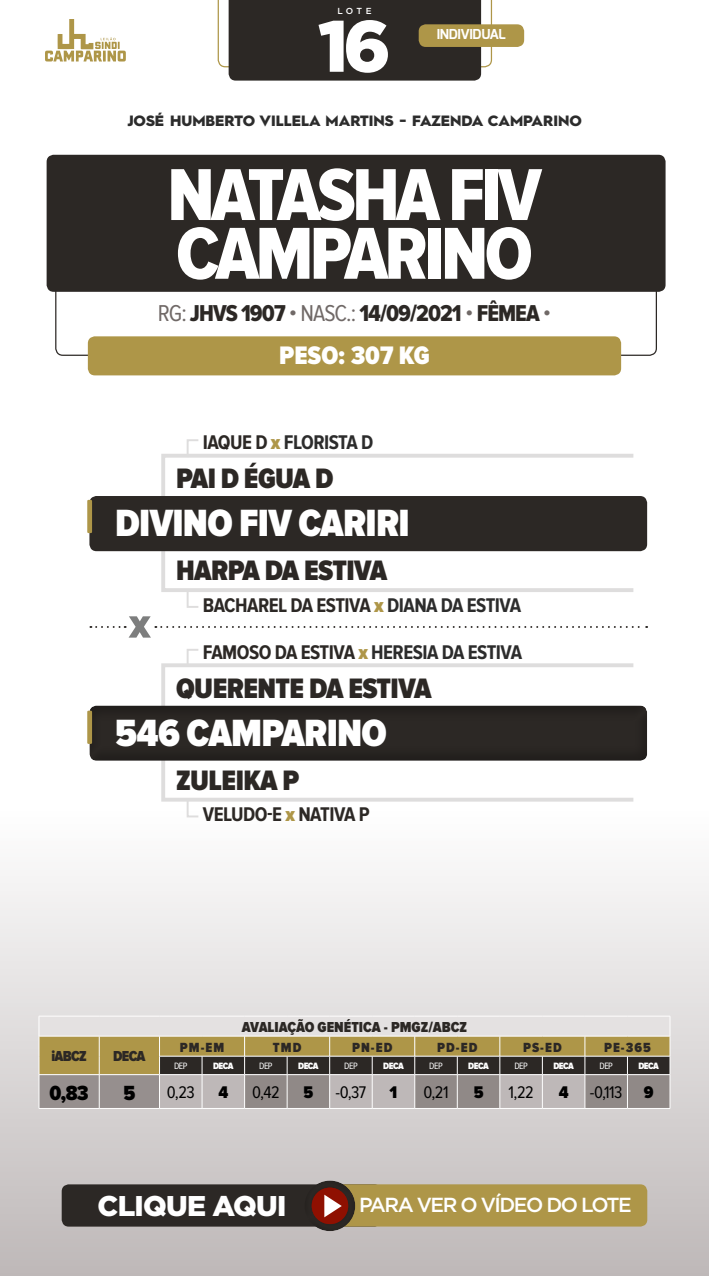
<style>
.page{position:relative;width:709px;height:1276px;background:#fff}
.page>*{position:absolute;margin:0;border:0;box-sizing:border-box;transform-origin:0 0}
.t1{font:76.25px/58.8px "Proxima Nova Cond Extrabld";letter-spacing:-.05em;color:#fff}
.t2{font:900 72.5px "Gotham";color:#fff}
.t3{font:900 39.38px "Proxima Nova Cond";letter-spacing:-.02em;color:#fff}
.t4{font:900 29.12px "Proxima Nova Cond";letter-spacing:-.02em;color:#2c2825}
.t5{font:900 28.5px "Gotham";letter-spacing:-.025em;color:#fff}
.t6{font:900 26.25px "Proxima Nova Cond";color:#fff}
.t7{font:23.75px "Proxima Nova Cond Extrabld";letter-spacing:-.04em;color:#2c2825}
.t8{font:900 21.25px "Proxima Nova Cond";color:#000}
.t9{font:700 20.5px "Proxima Nova Cond";letter-spacing:-.025em;color:#2c2c2c}
.t10{font:700 20.5px "Proxima Nova Cond";letter-spacing:-.025em;color:#2c2825}
.t11{font:500 20.38px "Gotham";letter-spacing:-.075em;color:#fff}
.t12{font:17.5px "Proxima Nova Cond";letter-spacing:-.03em;color:#000}
.t13{font:900 17.5px "Proxima Nova Cond";color:#000}
.t14{font:900 15px "Hurme Geometric Sans 2";color:#2c2c2c}
.t15{font:900 15px "Proxima Nova Cond";color:#2c2825}
.t16{font:900 13.75px "Proxima Nova Cond";letter-spacing:.075em;color:#2c2825}
.t17{font:700 13.75px "Exo";letter-spacing:-.025em;color:#fff}
.t18{font:900 9.5px "Proxima Nova Cond";letter-spacing:-.05em;color:#fff}
.t19{font:9.5px "Proxima Nova Cond";letter-spacing:-.05em;color:#fff}
.t20{font:500 8.75px "Gotham";color:#fff}
.s1{font-family:"Proxima Nova Cond";color:#706967}
.s2{color:#2c2825}
.s3{font-weight:900;color:#ae9648}
.s4{color:#2c2c2c}
</style>
<div class="page">
<div style="left:0;top:808px;width:709px;height:468px;background:linear-gradient(to bottom,#fff,#beb8b7)"></div>
<div style="left:47px;top:155px;width:618px;height:137px;background:#2c2825;border-radius:7px"></div>
<div style="left:88px;top:336px;width:533px;height:39px;background:#ae9648;border-radius:7px"></div>
<svg style="left:218px;top:0;width:274px;height:81px;background:#3c3834"></svg>
<div style="left:419px;top:24px;width:105px;height:23px;background:#ae9648;border-radius:7px"></div>
<svg style="left:90px;top:616px;width:557px;height:21px"></svg>
<svg style="left:159px;top:439px;width:478px;height:169px"></svg>
<svg style="left:159px;top:649px;width:478px;height:169px"></svg>
<div style="left:89px;top:496px;width:558px;height:55px;background:#2c2825;border-radius:7px"></div>
<div style="left:89px;top:704px;width:559px;height:58px;background:#2b2724"></div>
<div style="left:62px;top:1184px;width:319px;height:42px;background:#2c2825;border-radius:7px"></div>
<div style="left:327px;top:1184px;width:320px;height:42px;background:#ae9648;border-radius:7px"></div>
<div style="left:304px;top:1178px;width:53px;height:53px;background:#000;opacity:.25"></div>
<svg style="left:45px;top:19px;width:81px;height:43px"></svg>
<div style="left:87px;top:500px;width:5px;height:33px;background:#ae9648"></div>
<div style="left:87px;top:710px;width:5px;height:34px;background:#ae9648"></div>
<svg style="left:39px;top:1016px;width:631px;height:92px;background:#a59b87"></svg>
<hr style="left:627px;top:1056px;width:43px;height:1px;background:#fff">
<hr style="left:39px;top:1074px;width:1px;height:34px;background:#fff">
<hr style="left:39px;top:1074px;width:60px;height:1px;background:#fff">
<hr style="left:39px;top:1108px;width:60px;height:1px;background:#fff">
<hr style="left:99px;top:1074px;width:1px;height:34px;background:#fff">
<hr style="left:99px;top:1074px;width:60px;height:1px;background:#fff">
<hr style="left:99px;top:1108px;width:60px;height:1px;background:#fff">
<hr style="left:159px;top:1074px;width:1px;height:34px;background:#fff">
<hr style="left:159px;top:1074px;width:43px;height:1px;background:#fff">
<hr style="left:159px;top:1108px;width:43px;height:1px;background:#fff">
<hr style="left:202px;top:1074px;width:1px;height:34px;background:#fff">
<hr style="left:202px;top:1074px;width:42px;height:1px;background:#fff">
<hr style="left:202px;top:1108px;width:42px;height:1px;background:#fff">
<hr style="left:244px;top:1074px;width:1px;height:34px;background:#fff">
<hr style="left:244px;top:1074px;width:43px;height:1px;background:#fff">
<hr style="left:244px;top:1108px;width:43px;height:1px;background:#fff">
<hr style="left:287px;top:1074px;width:1px;height:34px;background:#fff">
<hr style="left:287px;top:1074px;width:43px;height:1px;background:#fff">
<hr style="left:287px;top:1108px;width:43px;height:1px;background:#fff">
<hr style="left:329px;top:1074px;width:1px;height:34px;background:#fff">
<hr style="left:330px;top:1074px;width:42px;height:1px;background:#fff">
<hr style="left:330px;top:1108px;width:42px;height:1px;background:#fff">
<hr style="left:372px;top:1074px;width:1px;height:34px;background:#fff">
<hr style="left:372px;top:1074px;width:43px;height:1px;background:#fff">
<hr style="left:372px;top:1108px;width:43px;height:1px;background:#fff">
<hr style="left:414px;top:1074px;width:1px;height:34px;background:#fff">
<hr style="left:415px;top:1074px;width:42px;height:1px;background:#fff">
<hr style="left:415px;top:1108px;width:42px;height:1px;background:#fff">
<hr style="left:457px;top:1074px;width:1px;height:34px;background:#fff">
<hr style="left:457px;top:1074px;width:43px;height:1px;background:#fff">
<hr style="left:457px;top:1108px;width:43px;height:1px;background:#fff">
<hr style="left:499px;top:1074px;width:1px;height:34px;background:#fff">
<hr style="left:500px;top:1074px;width:42px;height:1px;background:#fff">
<hr style="left:500px;top:1108px;width:42px;height:1px;background:#fff">
<hr style="left:542px;top:1074px;width:1px;height:34px;background:#fff">
<hr style="left:542px;top:1074px;width:43px;height:1px;background:#fff">
<hr style="left:542px;top:1108px;width:43px;height:1px;background:#fff">
<hr style="left:584px;top:1074px;width:1px;height:34px;background:#fff">
<hr style="left:585px;top:1074px;width:42px;height:1px;background:#fff">
<hr style="left:585px;top:1108px;width:42px;height:1px;background:#fff">
<hr style="left:627px;top:1074px;width:1px;height:34px;background:#fff">
<hr style="left:669px;top:1074px;width:1px;height:34px;background:#fff">
<hr style="left:627px;top:1074px;width:43px;height:1px;background:#fff">
<hr style="left:627px;top:1108px;width:43px;height:1px;background:#fff">
<p class="t20" style="left:337px;top:5px;width:36px">LOTE</p>
<p class="t2" style="left:318px;top:4px;width:75px">16</p>
<p class="t17" style="left:437px;top:25px;width:71px">INDIVIDUAL</p>
<p class="t14" style="left:128px;top:111px;width:455px">JOSÉ HUMBERTO VILLELA MARTINS - FAZENDA CAMPARINO</p>
<p class="t1" style="left:167px;top:168px;width:376px">NATASHA FIV<br>CAMPARINO</p>
<p class="t7" style="left:158px;top:300px;width:395px"><span class="s1">RG:</span> JHVS 1907 <span class="s1">• NASC.:</span> 14/09/2021 <span class="s1">•</span> FÊMEA <span class="s1">•</span></p>
<p class="t6" style="left:279px;top:340px;width:152px">PESO: 307 KG</p>
<p class="t9" style="left:203px;top:431px;width:172px"><span class="s2">IAQUE D</span> <span class="s3">x</span> FLORISTA D</p>
<p class="t4" style="left:176px;top:462px;width:159px">PAI D ÉGUA D</p>
<p class="t3" style="left:115px;top:501px;width:296px">DIVINO FIV CARIRI</p>
<p class="t4" style="left:176px;top:554px;width:213px">HARPA DA ESTIVA</p>
<p class="t10" style="left:203px;top:593px;width:320px">BACHAREL DA ESTIVA <span class="s3">x</span> <span class="s4">DIANA DA ESTIVA</span></p>
<p class="t9" style="left:203px;top:640px;width:321px"><span class="s2">FAMOSO DA ESTIVA</span> <span class="s3">x</span> HERESIA DA ESTIVA</p>
<p class="t4" style="left:176px;top:671px;width:257px">QUERENTE DA ESTIVA</p>
<p class="t3" style="left:115px;top:710px;width:273px">546 CAMPARINO</p>
<p class="t4" style="left:176px;top:764px;width:125px">ZULEIKA P</p>
<p class="t10" style="left:203px;top:803px;width:168px">VELUDO-E <span class="s3">x</span> NATIVA P</p>
<p class="t15" style="left:52px;top:1048px;width:37px">iABCZ</p>
<p class="t15" style="left:113px;top:1048px;width:34px">DECA</p>
<p class="t15" style="left:242px;top:1018px;width:227px">AVALIAÇÃO GENÉTICA - PMGZ/ABCZ</p>
<p class="t16" style="left:180px;top:1039px;width:46px">PM-EM</p>
<p class="t16" style="left:273px;top:1039px;width:30px">TMD</p>
<p class="t16" style="left:352px;top:1039px;width:42px">PN-ED</p>
<p class="t16" style="left:437px;top:1039px;width:42px">PD-ED</p>
<p class="t16" style="left:523px;top:1039px;width:40px">PS-ED</p>
<p class="t16" style="left:604px;top:1039px;width:48px">PE-365</p>
<p class="t19" style="left:174px;top:1060px;width:15px">DEP</p>
<p class="t18" style="left:213px;top:1060px;width:22px">DECA</p>
<p class="t19" style="left:259px;top:1060px;width:15px">DEP</p>
<p class="t18" style="left:298px;top:1060px;width:22px">DECA</p>
<p class="t19" style="left:344px;top:1060px;width:15px">DEP</p>
<p class="t18" style="left:383px;top:1060px;width:22px">DECA</p>
<p class="t19" style="left:429px;top:1060px;width:15px">DEP</p>
<p class="t18" style="left:468px;top:1060px;width:22px">DECA</p>
<p class="t19" style="left:514px;top:1060px;width:15px">DEP</p>
<p class="t18" style="left:553px;top:1060px;width:22px">DECA</p>
<p class="t19" style="left:599px;top:1060px;width:15px">DEP</p>
<p class="t18" style="left:638px;top:1060px;width:22px">DECA</p>
<p class="t8" style="left:49px;top:1081px;width:41px">0,83</p>
<p class="t8" style="left:123px;top:1081px;width:13px">5</p>
<p class="t12" style="left:167px;top:1083px;width:29px">0,23</p>
<p class="t13" style="left:218px;top:1082px;width:11px">4</p>
<p class="t12" style="left:252px;top:1083px;width:29px">0,42</p>
<p class="t13" style="left:303px;top:1082px;width:11px">5</p>
<p class="t12" style="left:335px;top:1083px;width:32px">-0,37</p>
<p class="t13" style="left:389px;top:1082px;width:9px">1</p>
<p class="t12" style="left:423px;top:1083px;width:26px">0,21</p>
<p class="t13" style="left:473px;top:1082px;width:11px">5</p>
<p class="t12" style="left:508px;top:1083px;width:27px">1,22</p>
<p class="t13" style="left:558px;top:1082px;width:11px">4</p>
<p class="t12" style="left:590px;top:1083px;width:34px">-0,113</p>
<p class="t13" style="left:644px;top:1082px;width:11px">9</p>
<h3 class="t5" style="left:98px;top:1189px;width:190px">CLIQUE AQUI</h3>
<p class="t11" style="left:359px;top:1193px;width:274px">PARA VER O VÍDEO DO LOTE</p>
</div>
